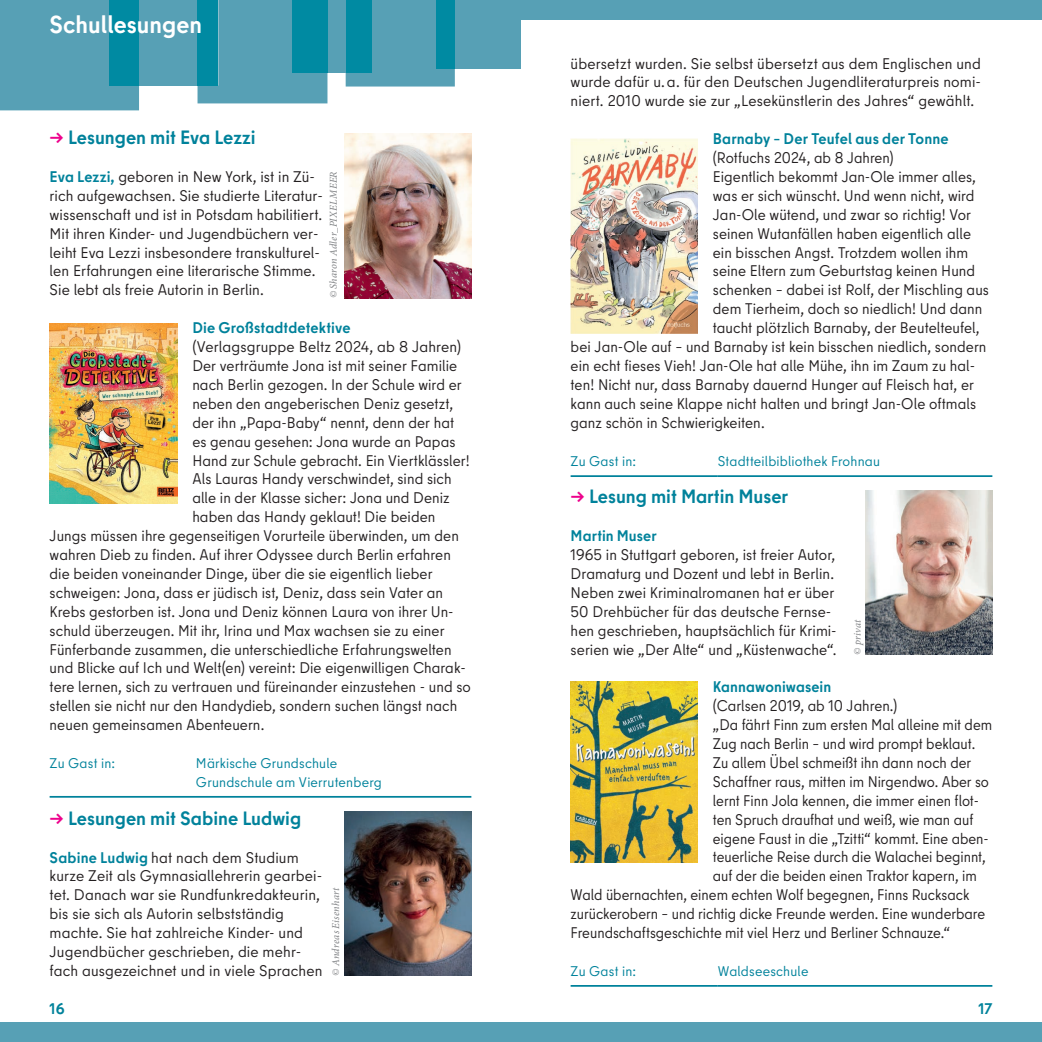
<style>
.page{position:relative;width:1042px;height:1042px;background:#fff}
.page>*{position:absolute;margin:0;border:0;box-sizing:border-box;transform-origin:0 0}
.t1{font:700 24.5px "Berlin Type";color:#fff}
.t2{font:700 19.25px "Berlin Type";color:#00829b}
.t3{font:15.4px/18.9px "Berlin Type";letter-spacing:.005em;color:#231f20}
.t4{font:15.4px "Berlin Type";letter-spacing:.005em;color:#231f20;scale:.95 1}
.t5{font:700 15.4px "Berlin Type";letter-spacing:.005em;color:#00829b}
.t6{font:15.4px "Berlin Type";letter-spacing:.005em;color:#231f20;scale:.96 1}
.t7{font:14px/18.9px "Berlin Type";letter-spacing:.01em;color:#00829b}
.t8{font:italic 10.5px "Minion Pro";letter-spacing:.015em;color:#808285}
.s1{color:#ed028c}
.s2{font-weight:700;color:#00829b}
</style>
<div class="page">
<hr style="left:570px;top:475px;width:148px;height:2px;background:#00829b">
<hr style="left:718px;top:475px;width:274px;height:2px;background:#00829b">
<hr style="left:570px;top:985px;width:148px;height:2px;background:#00829b">
<hr style="left:718px;top:985px;width:274px;height:2px;background:#00829b">
<div style="left:0;top:0;width:139px;height:110px;background:#57a0b5"></div>
<div style="left:139px;top:0;width:58px;height:86px;background:#57a0b5"></div>
<div style="left:109px;top:0;width:30px;height:86px;background:#008aa2"></div>
<div style="left:197px;top:0;width:130px;height:103px;background:#57a0b5"></div>
<div style="left:197px;top:0;width:21px;height:86px;background:#008aa2"></div>
<div style="left:327px;top:0;width:19px;height:73px;background:#57a0b5"></div>
<div style="left:292px;top:0;width:35px;height:73px;background:#008aa2"></div>
<div style="left:346px;top:0;width:109px;height:87px;background:#57a0b5"></div>
<div style="left:346px;top:0;width:26px;height:73px;background:#008aa2"></div>
<div style="left:455px;top:0;width:66px;height:69px;background:#57a0b5"></div>
<div style="left:437px;top:0;width:18px;height:69px;background:#008aa2"></div>
<hr style="left:50px;top:796px;width:146px;height:2px;background:#00829b">
<hr style="left:196px;top:796px;width:275px;height:2px;background:#00829b">
<div style="left:521px;top:0;width:521px;height:20px;background:#57a0b5"></div>
<div style="left:0;top:1022px;width:1042px;height:20px;background:#57a0b5"></div>
<img style="left:49px;top:323px;width:128px;height:180px">
<img style="left:344px;top:134px;width:127px;height:164px">
<img style="left:570px;top:139px;width:128px;height:194px">
<img style="left:344px;top:811px;width:127px;height:165px">
<img style="left:865px;top:490px;width:127px;height:164px">
<img style="left:570px;top:682px;width:128px;height:180px">
<h1 class="t1" style="left:50px;top:9px;width:154px">Schullesungen</h1>
<p class="t3" style="left:570px;top:54px;width:412px;text-align:justify">übersetzt wurden. Sie selbst übersetzt aus dem Englischen und wurde dafür u. a. für den Deutschen Jugendliteraturpreis nomi&shy;niert. 2010 wurde sie zur „Lesekünstlerin des Jahres“ gewählt.</p>
<p class="t5" style="left:713px;top:129px;width:237px">Barnaby – Der Teufel aus der Tonne</p>
<p class="t6" style="left:713px;top:148px;width:190px">(Rotfuchs 2024, ab 8 Jahren)</p>
<p class="t3" style="left:713px;top:167px;width:265px">Eigentlich bekommt Jan-Ole immer alles,</p>
<p class="t3" style="left:713px;top:186px;width:263px">was er sich wünscht. Und wenn nicht, wird</p>
<p class="t3" style="left:713px;top:205px;width:260px">Jan-Ole wütend, und zwar so richtig! Vor</p>
<p class="t3" style="left:713px;top:224px;width:260px">seinen Wutanfällen haben eigentlich alle</p>
<p class="t3" style="left:713px;top:243px;width:257px">ein bisschen Angst. Trotzdem wollen ihm</p>
<p class="t3" style="left:713px;top:262px;width:264px">seine Eltern zum Geburtstag keinen Hund</p>
<p class="t3" style="left:713px;top:281px;width:278px">schenken – dabei ist Rolf, der Mischling aus</p>
<p class="t3" style="left:713px;top:299px;width:271px">dem Tierheim, doch so niedlich! Und dann</p>
<p class="t3" style="left:713px;top:318px;width:268px">taucht plötzlich Barnaby, der Beutelteufel,</p>
<p class="t3" style="left:570px;top:337px;width:417px">bei Jan-Ole auf – und Barnaby ist kein bisschen niedlich, sondern</p>
<p class="t3" style="left:570px;top:356px;width:406px">ein echt fieses Vieh! Jan-Ole hat alle Mühe, ihn im Zaum zu hal-</p>
<p class="t3" style="left:570px;top:375px;width:405px">ten! Nicht nur, dass Barnaby dauernd Hunger auf Fleisch hat, er</p>
<p class="t3" style="left:570px;top:394px;width:407px">kann auch seine Klappe nicht halten und bringt Jan-Ole oftmals</p>
<p class="t3" style="left:570px;top:413px;width:196px">ganz schön in Schwierigkeiten.</p>
<p class="t7" style="left:570px;top:451px;width:67px">Zu Gast in:</p>
<p class="t7" style="left:718px;top:451px;width:164px">Stadtteilbibliothek Frohnau</p>
<p class="t2" style="left:570px;top:484px;width:219px"><span class="s1">→</span> Lesung mit Martin Muser</p>
<p class="t5" style="left:570px;top:526px;width:88px">Martin Muser</p>
<p class="t3" style="left:570px;top:545px;width:268px">1965 in Stuttgart geboren, ist freier Autor, Dramaturg und Dozent und lebt in Berlin.<br>Neben zwei Kriminalromanen hat er über 50 Drehbücher für das deutsche Fernse&shy;hen geschrieben, hauptsächlich für Krimi&shy;serien wie „Der Alte“ und „Küstenwache“.</p>
<p class="t5" style="left:713px;top:677px;width:120px">Kannawoniwasein</p>
<p class="t3" style="left:713px;top:696px;width:186px">(Carlsen 2019, ab 10 Jahren.)</p>
<p class="t4" style="left:713px;top:715px;width:296px">„Da fährt Finn zum ersten Mal alleine mit dem</p>
<p class="t4" style="left:713px;top:734px;width:278px">Zug nach Berlin – und wird prompt beklaut.</p>
<p class="t4" style="left:713px;top:753px;width:273px">Zu allem Übel schmeißt ihn dann noch der</p>
<p class="t4" style="left:713px;top:772px;width:292px">Schaffner raus, mitten im Nirgendwo. Aber so</p>
<p class="t4" style="left:713px;top:791px;width:282px">lernt Finn Jola kennen, die immer einen flot-</p>
<p class="t4" style="left:713px;top:810px;width:276px">ten Spruch draufhat und weiß, wie man auf</p>
<p class="t4" style="left:713px;top:828px;width:292px">eigene Faust in die „Tzitti“ kommt. Eine aben-</p>
<p class="t4" style="left:713px;top:847px;width:289px">teuerliche Reise durch die Walachei beginnt,</p>
<p class="t4" style="left:713px;top:866px;width:279px">auf der die beiden einen Traktor kapern, im</p>
<p class="t4" style="left:570px;top:885px;width:421px">Wald übernachten, einem echten Wolf begegnen, Finns Rucksack</p>
<p class="t4" style="left:570px;top:904px;width:438px">zurückerobern – und richtig dicke Freunde werden. Eine wunderbare</p>
<p class="t4" style="left:570px;top:923px;width:401px">Freundschaftsgeschichte mit viel Herz und Berliner Schnauze.“</p>
<p class="t7" style="left:570px;top:961px;width:67px">Zu Gast in:</p>
<p class="t7" style="left:718px;top:961px;width:92px">Waldseeschule</p>
<p class="t2" style="left:50px;top:125px;width:207px"><span class="s1">→</span> Lesungen mit Eva Lezzi</p>
<p class="t3" style="left:50px;top:167px;width:275px"><span class="s2">Eva Lezzi,</span> geboren in New York, ist in Zü&shy;rich aufgewachsen. Sie studierte Literatur&shy;wissenschaft und ist in Potsdam habilitiert.<br>Mit ihren Kinder- und Jugendbüchern ver&shy;leiht Eva Lezzi insbesondere transkulturel&shy;len Erfahrungen eine literarische Stimme.<br>Sie lebt als freie Autorin in Berlin.</p>
<p class="t5" style="left:192px;top:318px;width:160px">Die Großstadtdetektive</p>
<p class="t3" style="left:192px;top:337px;width:270px">(Verlagsgruppe Beltz 2024, ab 8 Jahren)</p>
<p class="t3" style="left:192px;top:356px;width:266px">Der verträumte Jona ist mit seiner Familie</p>
<p class="t3" style="left:192px;top:375px;width:271px">nach Berlin gezogen. In der Schule wird er</p>
<p class="t3" style="left:192px;top:394px;width:262px">neben den angeberischen Deniz gesetzt,</p>
<p class="t3" style="left:192px;top:413px;width:263px">der ihn „Papa-Baby“ nennt, denn der hat</p>
<p class="t3" style="left:192px;top:432px;width:265px">es genau gesehen: Jona wurde an Papas</p>
<p class="t3" style="left:192px;top:451px;width:279px">Hand zur Schule gebracht. Ein Viertklässler!</p>
<p class="t3" style="left:192px;top:470px;width:261px">Als Lauras Handy verschwindet, sind sich</p>
<p class="t3" style="left:192px;top:488px;width:259px">alle in der Klasse sicher: Jona und Deniz</p>
<p class="t3" style="left:192px;top:507px;width:245px">haben das Handy geklaut! Die beiden</p>
<p class="t3" style="left:50px;top:526px;width:411px">Jungs müssen ihre gegenseitigen Vorurteile überwinden, um den</p>
<p class="t3" style="left:50px;top:545px;width:403px">wahren Dieb zu finden. Auf ihrer Odyssee durch Berlin erfahren</p>
<p class="t3" style="left:50px;top:564px;width:384px">die beiden voneinander Dinge, über die sie eigentlich lieber</p>
<p class="t3" style="left:50px;top:583px;width:395px">schweigen: Jona, dass er jüdisch ist, Deniz, dass sein Vater an</p>
<p class="t3" style="left:50px;top:602px;width:405px">Krebs gestorben ist. Jona und Deniz können Laura von ihrer Un-</p>
<p class="t3" style="left:50px;top:621px;width:396px">schuld überzeugen. Mit ihr, Irina und Max wachsen sie zu einer</p>
<p class="t3" style="left:50px;top:640px;width:403px">Fünferbande zusammen, die unterschiedliche Erfahrungswelten</p>
<p class="t3" style="left:50px;top:659px;width:418px">und Blicke auf Ich und Welt(en) vereint: Die eigenwilligen Charak-</p>
<p class="t3" style="left:50px;top:677px;width:423px">tere lernen, sich zu vertrauen und füreinander einzustehen - und so</p>
<p class="t3" style="left:50px;top:696px;width:409px">stellen sie nicht nur den Handydieb, sondern suchen längst nach</p>
<p class="t3" style="left:50px;top:715px;width:216px">neuen gemeinsamen Abenteuern.</p>
<p class="t7" style="left:50px;top:754px;width:67px">Zu Gast in:</p>
<p class="t7" style="left:196px;top:754px;width:187px">Märkische Grundschule<br>Grundschule am Vierrutenberg</p>
<p class="t2" style="left:50px;top:805px;width:253px"><span class="s1">→</span> Lesungen mit Sabine Ludwig</p>
<p class="t3" style="left:50px;top:848px;width:274px"><span class="s2">Sabine Ludwig</span> hat nach dem Studium kurze Zeit als Gymnasiallehrerin gearbei&shy;tet. Danach war sie Rundfunkredakteurin, bis sie sich als Autorin selbstständig machte. Sie hat zahlreiche Kinder- und Jugendbücher geschrieben, die mehr&shy;fach ausgezeichnet und in viele Sprachen</p>
<p class="t5" style="left:50px;top:998px;width:17px">16</p>
<p class="t5" style="left:978px;top:998px;width:15px">17</p>
<p class="t8" style="left:326px;top:298px;width:129px;rotate:-90deg">© Sharon Adler_PIXELMEER</p>
<p class="t8" style="left:850px;top:654px;width:37px;rotate:-90deg">© privat</p>
<p class="t8" style="left:329px;top:976px;width:90px;rotate:-90deg">© Andreas Eisenhart</p>
</div>
